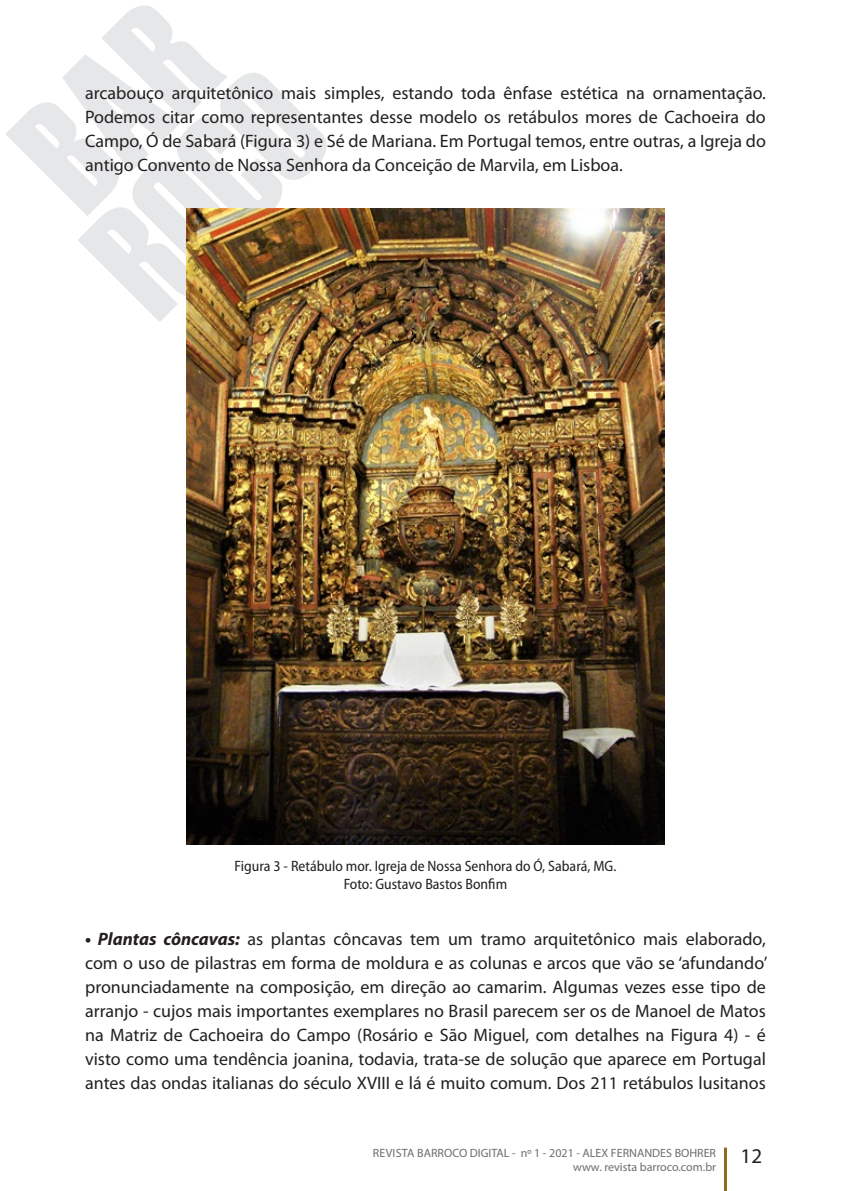
<style>
.page{position:relative;width:851px;height:1191px;background:#fff}
.page>*{position:absolute;margin:0;border:0;box-sizing:border-box;transform-origin:0 0}
.t1{font:21px "Myriad Pro";color:#231f20}
.t2{font:18px/24px "Myriad Pro";color:#231f20;text-align:justify}
.t3{font:semi-condensed 15px/18px "Myriad Pro";color:#231f20;text-align:center}
.t4{font:12px/14.4px "Myriad Pro";color:#6c6d70;text-align:right}
.s1{font-weight:700;font-style:italic}
</style>
<div class="page">
<hr style="left:723px;top:1147px;width:3px;height:44px;background:#8a6c1b">
<svg style="left:6px;top:6px;width:320px;height:316px"></svg>
<img style="left:186px;top:209px;width:478px;height:635px">
<p class="t2" style="left:85px;top:80px;width:682px">arcabouço arquitetônico mais simples, estando toda ênfase estética na ornamentação.<br>Podemos citar como representantes desse modelo os retábulos mores de Cachoeira do Campo, Ó de Sabará (Figura 3) e Sé de Mariana. Em Portugal temos, entre outras, a Igreja do antigo Convento de Nossa Senhora da Conceição de Marvila, em Lisboa.</p>
<p class="t3" style="left:234px;top:856px;width:383px">Figura 3 - Retábulo mor. Igreja de Nossa Senhora do Ó, Sabará, MG.<br>Foto: Gustavo Bastos Bonfim</p>
<p class="t2" style="left:85px;top:927px;width:683px"><span class="s1">• Plantas côncavas:</span> as plantas côncavas tem um tramo arquitetônico mais elaborado, com o uso de pilastras em forma de moldura e as colunas e arcos que vão se ‘afundando’ pronunciadamente na composição, em direção ao camarim. Algumas vezes esse tipo de arranjo - cujos mais importantes exemplares no Brasil parecem ser os de Manoel de Matos na Matriz de Cachoeira do Campo (Rosário e São Miguel, com detalhes na Figura 4) - é visto como uma tendência joanina, todavia, trata-se de solução que aparece em Portugal antes das ondas italianas do século XVIII e lá é muito comum. Dos 211 retábulos lusitanos</p>
<p class="t4" style="left:372px;top:1145px;width:345px">REVISTA BARROCO DIGITAL - nº 1 - 2021 - ALEX FERNANDES BOHRER www. revista barroco.com.br</p>
<p class="t1" style="left:740px;top:1143px;width:23px">12</p>
</div>
